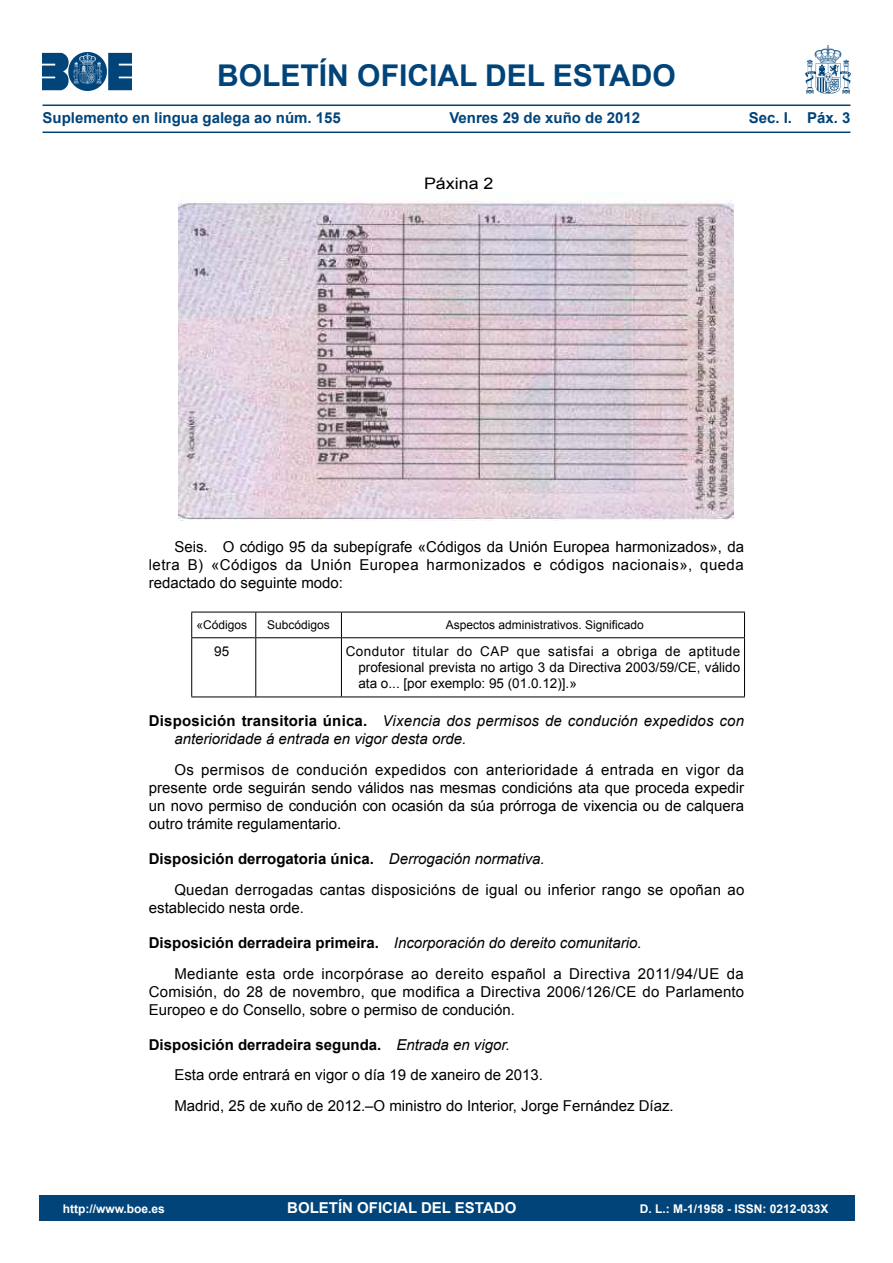
<style>
.page{position:relative;width:893px;height:1263px;background:#fff}
.page>*{position:absolute;margin:0;border:0;box-sizing:border-box;transform-origin:0 0}
.t1{font:700 30px "Arial";color:#00447a}
.t2{font:15.9px "Arial";color:#000;scale:1.13 1}
.PARRAFO{font:15px/18px "Arial";color:#000;text-align:justify}
.ARTICULO{font:italic 15px/18px "Arial";color:#000}
.ARTICULO-2{font:700 15px "Arial";color:#000}
.t3{font:700 15px "Arial";color:#00447a}
.PARRAFO_2{font:15px "Arial";color:#000}
.t4{font:700 15px "Arial";color:#fff}
.CUERPO_TABLA_IZQ{font:13.5px/16.2px "Arial";color:#000;text-align:justify}
.CUERPO_TABLA_CENTRO{font:13.5px "Arial";color:#000}
.CABEZA_TABLA{font:12px "Arial";color:#000}
.t5{font:700 12px "Arial";color:#fff}
.s1{font-weight:700;font-style:normal}
.s2{font-weight:400;font-style:italic}
</style>
<div class="page">
<img style="left:43px;top:53px;width:89px;height:37px">
<img style="left:805px;top:46px;width:45px;height:47px">
<hr style="left:43px;top:104px;width:807px;height:2px;background:#00447a">
<hr style="left:43px;top:132px;width:807px;height:1px;background:#00447a">
<img style="left:178px;top:200px;width:555px;height:320px">
<hr style="left:191px;top:612px;width:65px;height:1px;background:#000">
<hr style="left:256px;top:612px;width:85px;height:1px;background:#000">
<hr style="left:341px;top:612px;width:404px;height:1px;background:#000">
<hr style="left:191px;top:637px;width:65px;height:1px;background:#000">
<hr style="left:256px;top:637px;width:85px;height:1px;background:#000">
<hr style="left:341px;top:637px;width:404px;height:1px;background:#000">
<hr style="left:191px;top:696px;width:65px;height:1px;background:#000">
<hr style="left:256px;top:696px;width:85px;height:1px;background:#000">
<hr style="left:341px;top:696px;width:404px;height:1px;background:#000">
<svg style="left:191px;top:612px;width:1px;height:25px"></svg>
<hr style="left:191px;top:638px;width:1px;height:58px;background:#000">
<svg style="left:255px;top:612px;width:1px;height:25px"></svg>
<svg style="left:341px;top:612px;width:1px;height:25px"></svg>
<svg style="left:744px;top:612px;width:1px;height:25px"></svg>
<hr style="left:255px;top:638px;width:1px;height:58px;background:#000">
<hr style="left:341px;top:638px;width:1px;height:58px;background:#000">
<hr style="left:744px;top:638px;width:1px;height:58px;background:#000">
<div style="left:39px;top:1195px;width:815px;height:25px;background:#00447a"></div>
<h1 class="t1" style="left:217px;top:55px;width:460px">BOLETÍN OFICIAL DEL ESTADO</h1>
<p class="t3" style="left:43px;top:108px;width:300px">Suplemento en lingua galega ao núm. 155</p>
<p class="t3" style="left:449px;top:108px;width:192px">Venres 29 de xuño de 2012</p>
<p class="t3" style="left:749px;top:108px;width:103px">Sec. I. Páx. 3</p>
<p class="t2" style="left:424px;top:173px;width:63px">Páxina 2</p>
<p class="PARRAFO" style="left:149px;top:538px;width:597px;text-indent:26px">Seis. O código 95 da subepígrafe «Códigos da Unión Europea harmonizados», da letra B) «Códigos da Unión Europea harmonizados e códigos nacionais», queda redactado do seguinte modo:</p>
<p class="CABEZA_TABLA" style="left:196px;top:617px;width:52px">«Códigos</p>
<p class="CABEZA_TABLA" style="left:267px;top:617px;width:64px">Subcódigos</p>
<p class="CABEZA_TABLA" style="left:446px;top:617px;width:200px">Aspectos administrativos. Significado</p>
<p class="CUERPO_TABLA_CENTRO" style="left:214px;top:642px;width:17px">95</p>
<p class="CUERPO_TABLA_IZQ" style="left:358px;top:643px;width:383px;text-indent:-13px">Condutor titular do CAP que satisfai a obriga de aptitude profesional prevista no artigo 3 da Directiva 2003/59/CE, válido ata o... [por exemplo: 95 (01.0.12)].»</p>
<h1 class="ARTICULO" style="left:174px;top:712px;width:571px;text-indent:-26px"><span class="s1">Disposición transitoria única.</span> Vixencia dos permisos de condución expedidos con anterioridade á entrada en vigor desta orde.</h1>
<p class="PARRAFO" style="left:149px;top:761px;width:597px;text-indent:26px">Os permisos de condución expedidos con anterioridade á entrada en vigor da presente orde seguirán sendo válidos nas mesmas condicións ata que proceda expedir un novo permiso de condución con ocasión da súa prórroga de vixencia ou de calquera outro trámite regulamentario.</p>
<h1 class="ARTICULO-2" style="left:149px;top:849px;width:397px">Disposición derrogatoria única. <span class="s2">Derrogación normativa.</span></h1>
<p class="PARRAFO" style="left:149px;top:881px;width:597px;text-indent:26px">Quedan derrogadas cantas disposicións de igual ou inferior rango se opoñan ao establecido nesta orde.</p>
<h1 class="ARTICULO" style="left:149px;top:934px;width:494px"><span class="s1">Disposición derradeira primeira.</span> Incorporación do dereito comunitario.</h1>
<p class="PARRAFO" style="left:149px;top:964px;width:597px;text-indent:26px">Mediante esta orde incorpórase ao dereito español a Directiva 2011/94/UE da Comisión, do 28 de novembro, que modifica a Directiva 2006/126/CE do Parlamento Europeo e do Consello, sobre o permiso de condución.</p>
<h1 class="ARTICULO-2" style="left:149px;top:1034px;width:363px">Disposición derradeira segunda. <span class="s2">Entrada en vigor.</span></h1>
<p class="PARRAFO" style="left:174px;top:1066px;width:370px">Esta orde entrará en vigor o día 19 de xaneiro de 2013.</p>
<p class="PARRAFO_2" style="left:174px;top:1096px;width:501px">Madrid, 25 de xuño de 2012.–O ministro do Interior, Jorge Fernández Díaz.</p>
<p class="t5" style="left:63px;top:1201px;width:104px">http://www.boe.es</p>
<p class="t4" style="left:287px;top:1198px;width:231px">BOLETÍN OFICIAL DEL ESTADO</p>
<p class="t5" style="left:640px;top:1201px;width:190px">D. L.: M-1/1958 - ISSN: 0212-033X</p>
</div>
